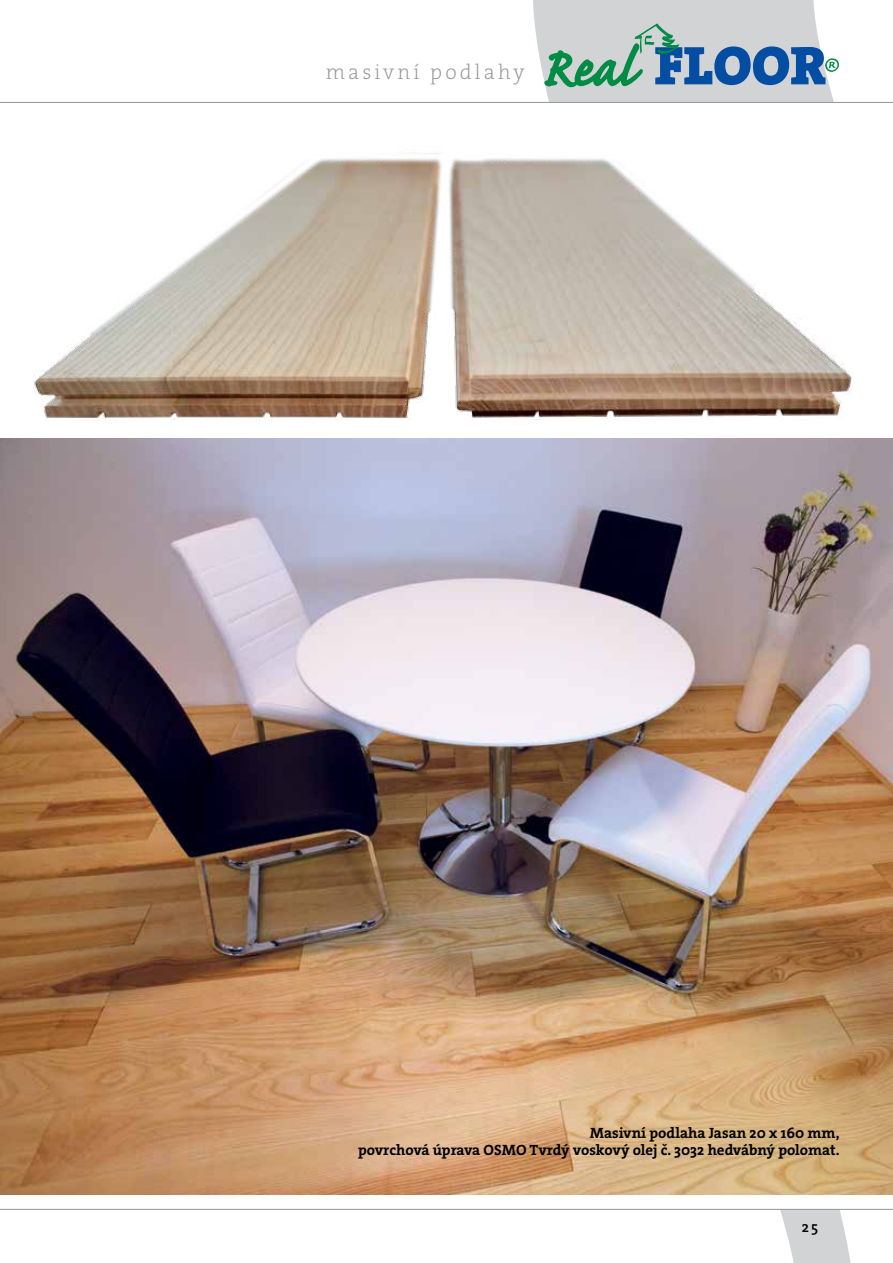
<style>
.page{position:relative;width:893px;height:1263px;background:#fff}
.page>*{position:absolute;margin:0;border:0;box-sizing:border-box;transform-origin:0 0}
.t1{font:21px "The Serif HP2 Ex Lig";letter-spacing:.15em;color:#939598}
.t2{font:15px/17.2px "The Serif HP7 Bld";color:#000;text-align:right}
.t3{font:15px "The Serif HP6 Se Bld";color:#000}
</style>
<div class="page">
<svg style="left:780px;top:1210px;width:71px;height:53px"></svg>
<svg style="left:533px;top:0;width:306px;height:102px;background:#abc0c7"></svg>
<hr style="left:0;top:1209px;width:893px;height:1px;background:#939598">
<img style="left:0;top:475px;width:893px;height:720px">
<img style="left:0;top:102px;width:893px;height:373px">
<h1 class="t1" style="left:326px;top:58px;width:200px">masivní podlahy</h1>
<p class="t2" style="left:358px;top:1124px;width:483px">Masivní podlaha Jasan 20 x 160 mm,<br>povrchová úprava OSMO Tvrdý voskový olej č. 3032 hedvábný polomat.</p>
<p class="t3" style="left:802px;top:1217px;width:18px">25</p>
</div>
